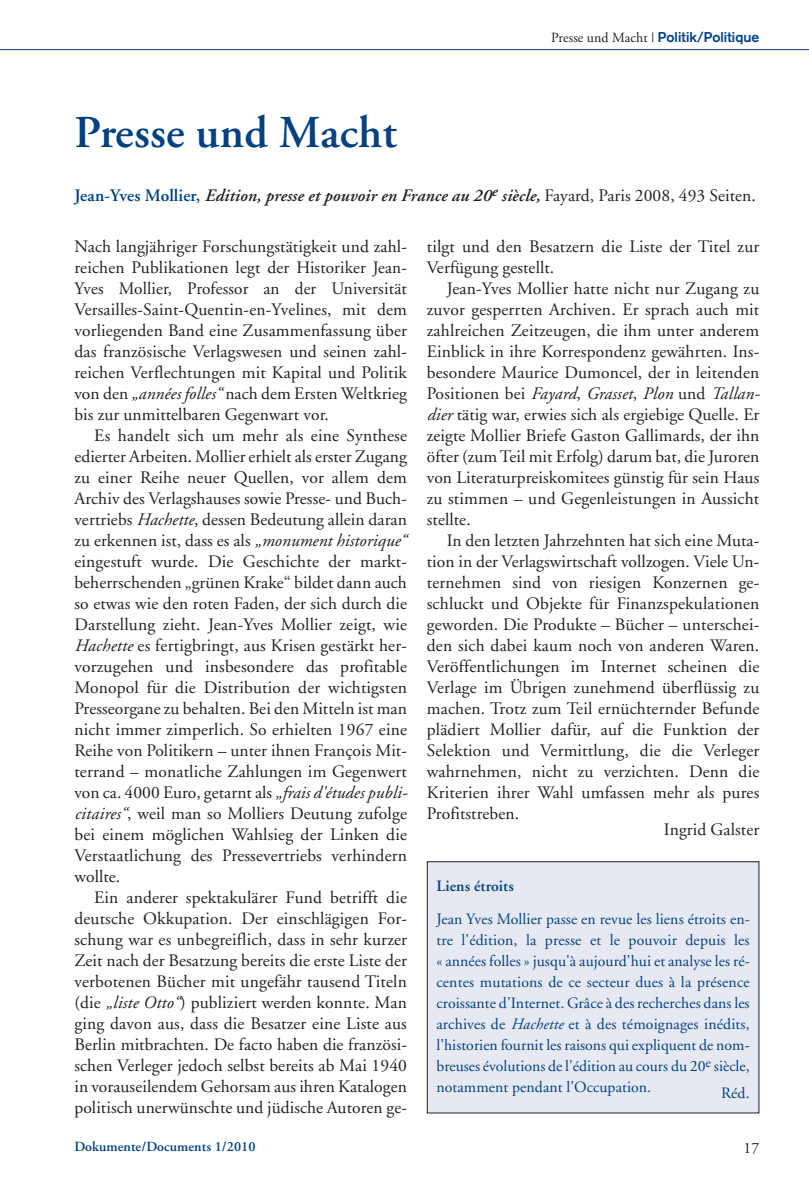
<style>
.page{position:relative;width:809px;height:1191px;background:#fff}
.page>*{position:absolute;margin:0;border:0;box-sizing:border-box;transform-origin:0 0}
.t1{font:600 45.5px "Adobe Garamond";letter-spacing:.005em;color:#014181}
.t2{font:17.5px/21px "Adobe Garamond";letter-spacing:.005em;color:#231f20;text-align:justify}
.t3{font:italic 600 17.5px "Adobe Garamond";letter-spacing:.005em;color:#231f20}
.t4{font:15.75px/21px "Adobe Garamond";letter-spacing:.005em;color:#014181;text-align:justify}
.t5{font:600 15.75px "Adobe Garamond";letter-spacing:.005em;color:#014181}
.t6{font:15.75px "Adobe Garamond";color:#231f20}
.t7{font:700 14px "Akzidenz Grotesk";letter-spacing:.005em;color:#014181}
.t8{font:600 14px "Adobe Garamond";letter-spacing:.005em;color:#014181}
.s1{font-family:"Adobe Garamond";font-weight:400;color:#231f20}
.s2{font-style:normal;color:#014181}
.s3{font-weight:400;font-style:normal}
.s4{font-style:italic}
</style>
<div class="page">
<hr style="left:0;top:49px;width:809px;height:1px;background:#014181">
<div style="left:427px;top:861px;width:332px;height:252px;background:#e7e9f2"></div>
<div style="left:427px;top:861px;width:332px;height:252px;border:1px solid #231f20"></div>
<h1 class="t1" style="left:74px;top:114px;width:324px">Presse und Macht</h1>
<p class="t7" style="left:551px;top:32px;width:210px"><span class="s1">Presse und Macht |</span> Politik/Politique</p>
<p class="t3" style="left:74px;top:189px;width:683px"><span class="s2">Jean-Yves Mollier,</span> Edition, presse et pouvoir en France au 20<sup>e</sup> siècle, <span class="s3">Fayard, Paris 2008, 493 Seiten.</span></p>
<p class="t2" style="left:74px;top:237px;width:334px">Nach langjähriger Forschungstätigkeit und zahl&shy;reichen Publikationen legt der Historiker Jean-Yves Mollier, Professor an der Universität Versailles-Saint-Quentin-en-Yvelines, mit dem vorliegenden Band eine Zusammenfassung über das französische Verlagswesen und seinen zahl&shy;reichen Verflechtungen mit Kapital und Politik von den <span class="s4">„années folles“</span> nach dem Ersten Weltkrieg bis zur unmittelbaren Gegenwart vor.</p>
<p class="t2" style="left:74px;top:426px;width:335px;text-indent:20px">Es handelt sich um mehr als eine Synthese edierter Arbeiten. Mollier erhielt als erster Zugang zu einer Reihe neuer Quellen, vor allem dem Archiv des Verlagshauses sowie Presse- und Buch&shy;vertriebs <span class="s4">Hachette</span>, dessen Bedeutung allein daran zu erkennen ist, dass es als <span class="s4">„monument historique“ </span>eingestuft wurde. Die Geschichte der markt&shy;beherrschenden „grünen Krake“ bildet dann auch so etwas wie den roten Faden, der sich durch die Darstellung zieht. Jean-Yves Mollier zeigt, wie <span class="s4">Hachette</span> es fertigbringt, aus Krisen gestärkt her&shy;vorzugehen und insbesondere das profitable Monopol für die Distribution der wichtigsten Presseorgane zu behalten. Bei den Mitteln ist man nicht immer zimperlich. So erhielten 1967 eine Reihe von Politikern – unter ihnen François Mit&shy;terrand – monatliche Zahlungen im Gegenwert von ca. 4000 Euro, getarnt als <span class="s4">„frais d'études publi&shy;citaires“</span>, weil man so Molliers Deutung zufolge bei einem möglichen Wahlsieg der Linken die Verstaatlichung des Pressevertriebs verhindern wollte.</p>
<p class="t2" style="left:74px;top:888px;width:334px;text-indent:20px">Ein anderer spektakulärer Fund betrifft die deutsche Okkupation. Der einschlägigen For&shy;schung war es unbegreiflich, dass in sehr kurzer Zeit nach der Besatzung bereits die erste Liste der verbotenen Bücher mit ungefähr tausend Titeln (die <span class="s4">„liste Otto“</span>) publiziert werden konnte. Man ging davon aus, dass die Besatzer eine Liste aus Berlin mitbrachten. De facto haben die französi&shy;schen Verleger jedoch selbst bereits ab Mai 1940 in vorauseilendem Gehorsam aus ihren Katalogen politisch unerwünschte und jüdische Autoren ge-</p>
<p class="t2" style="left:427px;top:237px;width:334px">tilgt und den Besatzern die Liste der Titel zur<br>Verfügung gestellt.</p>
<p class="t2" style="left:427px;top:279px;width:335px;text-indent:20px">Jean-Yves Mollier hatte nicht nur Zugang zu zuvor gesperrten Archiven. Er sprach auch mit zahlreichen Zeitzeugen, die ihm unter anderem Einblick in ihre Korrespondenz gewährten. Ins&shy;besondere Maurice Dumoncel, der in leitenden Positionen bei <span class="s4">Fayard</span>, <span class="s4">Grasset</span>, <span class="s4">Plon</span> und <span class="s4">Tallan&shy;dier</span> tätig war, erwies sich als ergiebige Quelle. Er zeigte Mollier Briefe Gaston Gallimards, der ihn öfter (zumTeil mit Erfolg) darum bat, die Juroren von Literaturpreiskomitees günstig für sein Haus zu stimmen – und Gegenleistungen in Aussicht stellte.</p>
<p class="t2" style="left:427px;top:531px;width:334px;text-indent:20px">In den letzten Jahrzehnten hat sich eine Muta&shy;tion in der Verlagswirtschaft vollzogen. Viele Un&shy;ternehmen sind von riesigen Konzernen ge&shy;schluckt und Objekte für Finanzspekulationen geworden. Die Produkte – Bücher – unterschei&shy;den sich dabei kaum noch von anderen Waren.<br>Veröffentlichungen im Internet scheinen die Verlage im Übrigen zunehmend überflüssig zu machen. Trotz zum Teil ernüchternder Befunde plädiert Mollier dafür, auf die Funktion der Selektion und Vermittlung, die die Verleger wahrnehmen, nicht zu verzichten. Denn die Kriterien ihrer Wahl umfassen mehr als pures Profitstreben.</p>
<p class="t2" style="left:664px;top:820px;width:97px">Ingrid Galster</p>
<p class="t5" style="left:436px;top:879px;width:79px">Liens étroits</p>
<p class="t4" style="left:436px;top:910px;width:315px">Jean Yves Mollier passe en revue les liens étroits en&shy;tre l'édition, la presse et le pouvoir depuis les « années folles » jusqu'à aujourd'hui et analyse les ré&shy;centes mutations de ce secteur dues à la présence croissante d'Internet. Grâce à des recherches dans les archives de <span class="s4">Hachette</span> et à des témoignages inédits, l'historien fournit les raisons qui expliquent de nom&shy;breuses évolutions de l'édition au cours du 20<sup>e</sup> siècle, notamment pendant l'Occupation.</p>
<p class="t4" style="left:721px;top:1083px;width:30px">Réd.</p>
<p class="t8" style="left:74px;top:1140px;width:183px">Dokumente/Documents 1/2010</p>
<p class="t6" style="left:743px;top:1141px;width:17px">17</p>
</div>
